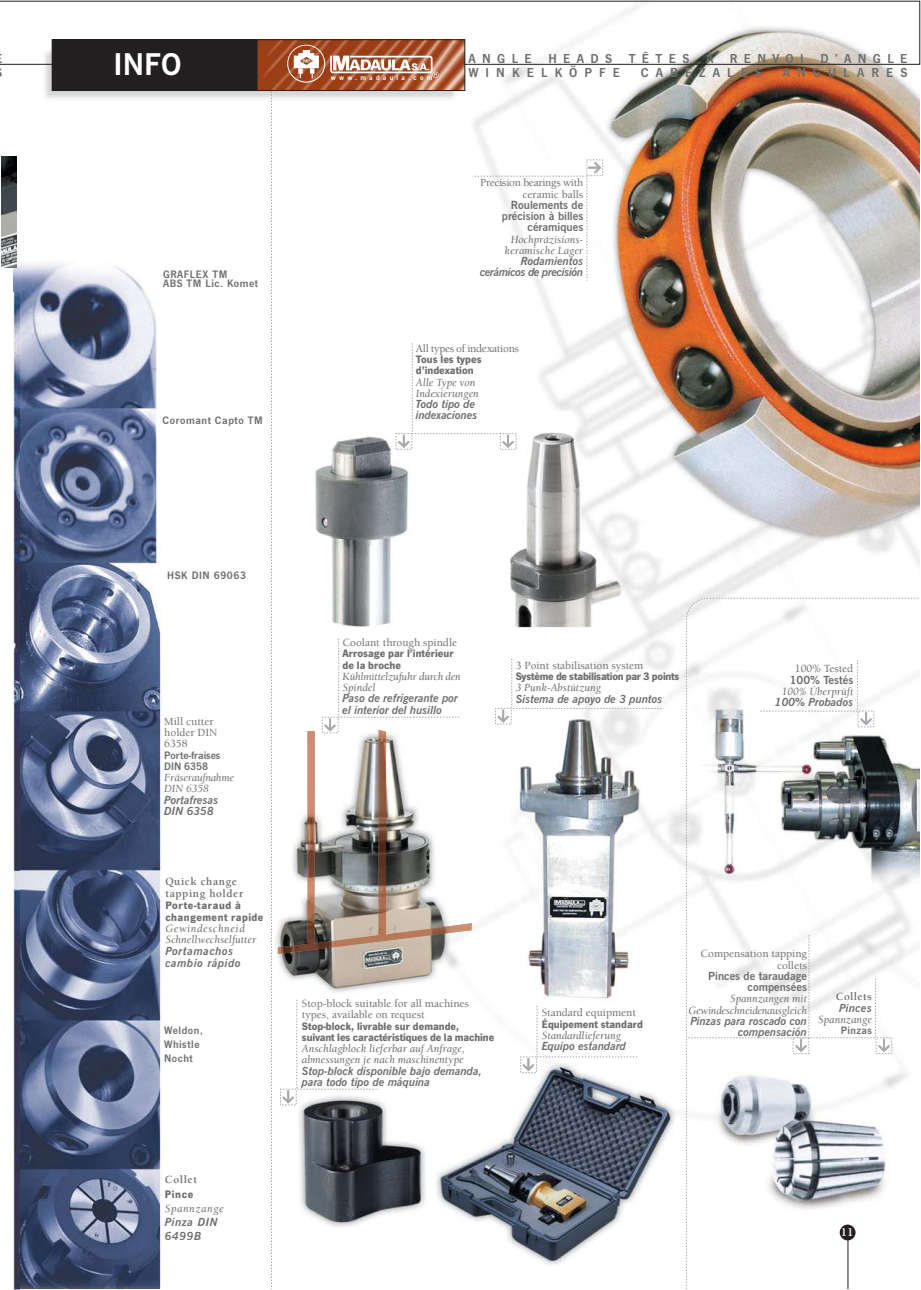
<style>
.page{position:relative;width:921px;height:1290px;background:#fff}
.page>*{position:absolute;margin:0;border:0;box-sizing:border-box;transform-origin:0 0}
.t1{font:700 30px "News Gothic BT";color:#fff}
.t2{font:600 13.5px "News Gothic T";letter-spacing:.475em;color:#6d6e70}
.t3{font:600 13.5px "News Gothic T";letter-spacing:.525em;color:#6d6e70}
.t4{font:700 12px "Berkeley";color:#fff}
.t5{font:italic 11.25px/11.2px "Berkeley";color:#6d6e70}
.t6{font:italic 700 11.25px/11.2px "News Gothic BT";color:#6d6e70}
.t7{font:500 11.25px/11.2px "Berkeley";color:#6d6e70}
.t8{font:700 11.25px/11.2px "News Gothic T";color:#6d6e70}
.t9{font:700 11.25px/11.2px "News Gothic BT";color:#6d6e70;text-align:right}
.t10{font:600 11.25px/14.2px "News Gothic T";letter-spacing:.05em;color:#6d6e70}
.t11{font:italic 11.25px/11.2px "Berkeley";letter-spacing:-.02em;color:#6d6e70;text-align:right}
.t12{font:italic 700 11.25px/14.2px "News Gothic BT";letter-spacing:.05em;color:#6d6e70}
.t13{font:500 11.25px/11.2px "Berkeley";letter-spacing:-.02em;color:#6d6e70;text-align:right}
.t14{font:700 11.25px "News Gothic T";letter-spacing:-.02em;color:#6d6e70}
.t15{font:700 11.25px/12px "Berkeley";letter-spacing:.05em;color:#6d6e70}
.t16{font:700 11.25px/12px "News Gothic T";letter-spacing:.04em;color:#6d6e70}
.t17{font:500 11.25px "Berkeley";letter-spacing:-.025em;color:#6d6e70}
.t18{font:600 11.25px/11.2px "News Gothic T";color:#6d6e70}
.t19{font:italic 700 11.25px "News Gothic BT";letter-spacing:-.03em;color:#6d6e70}
.t20{font:italic 11.25px "Berkeley";letter-spacing:.05em;color:#6d6e70}
.t21{font:700 11.25px "Berkeley";letter-spacing:.03em;color:#6d6e70}
.t22{font:700 6.75px "News Gothic BT";letter-spacing:.475em;color:#fff}
</style>
<div class="page">
<img style="left:14px;top:65px;width:901px;height:1223px">
<img style="left:31px;top:65px;width:436px;height:49px">
<img style="left:13px;top:293px;width:7px;height:996px">
<img style="left:1px;top:157px;width:15px;height:110px">
<svg style="left:0;top:1px;width:920px;height:64px"></svg>
<svg style="left:52px;top:40px;width:413px;height:51px;background:#6a4536"></svg>
<img style="left:271px;top:91px;width:649px;height:1199px">
<svg style="left:278px;top:718px;width:194px;height:236px"></svg>
<div style="left:322px;top:717px;width:16px;height:16px;border:1px dashed #a7a9ac"></div>
<svg style="left:497px;top:658px;width:166px;height:65px"></svg>
<div style="left:495px;top:708px;width:17px;height:16px;border:1px dashed #a7a9ac"></div>
<h1 class="t1" style="left:113px;top:54px;width:70px">INFO</h1>
<p class="t22" style="left:331px;top:75px;width:103px">www.madaula.com</p>
<p class="t2" style="left:468px;top:54px;width:441px">ANGLE HEADS TÊTES À RENVOI D’ANGLE</p>
<p class="t3" style="left:468px;top:67px;width:153px">WINKELKÖPFE</p>
<p class="t3" style="left:641px;top:67px;width:123px">CABEZALES</p>
<p class="t3" style="left:783px;top:67px;width:126px">ANGULARES</p>
<p class="t13" style="left:480px;top:178px;width:105px">Precision bearings with ceramic balls</p>
<p class="t9" style="left:502px;top:201px;width:83px">Roulements de précision à billes céramiques</p>
<p class="t5" style="left:505px;top:235px;width:80px;text-align:center">Hochpräzisions&shy;keramische Lager</p>
<p class="t6" style="left:521px;top:257px;width:64px">Rodamientos</p>
<p class="t10" style="left:163px;top:269px;width:66px">GRAFLEX TM</p>
<p class="t19" style="left:480px;top:268px;width:105px">cerámicos de precisión</p>
<p class="t10" style="left:163px;top:278px;width:97px">ABS TM Lic. Komet</p>
<p class="t10" style="left:163px;top:414px;width:102px">Coromant Capto TM</p>
<p class="t17" style="left:416px;top:344px;width:105px">All types of indexations</p>
<p class="t8" style="left:416px;top:355px;width:67px">Tous les types d’indexation</p>
<p class="t5" style="left:416px;top:377px;width:65px">Alle Type von<br>Indexierungen</p>
<p class="t6" style="left:416px;top:400px;width:63px">Todo tipo de indexaciones</p>
<p class="t10" style="left:167px;top:569px;width:80px">HSK DIN 69063</p>
<p class="t7" style="left:164px;top:717px;width:55px">Mill cutter holder DIN<br>6358</p>
<p class="t18" style="left:164px;top:750px;width:58px">Porte-fraises<br>DIN 6358</p>
<p class="t11" style="left:164px;top:773px;width:71px;text-align:left">Fräseraufnahme<br>DIN 6358</p>
<p class="t6" style="left:164px;top:795px;width:55px">Portafresas<br>DIN 6358</p>
<p class="t15" style="left:165px;top:876px;width:80px">Quick change tapping holder</p>
<p class="t16" style="left:165px;top:900px;width:100px">Porte-taraud à changement rapide</p>
<p class="t5" style="left:165px;top:924px;width:93px">Gewindeschneid<br>Schnellwechselfutter</p>
<p class="t12" style="left:165px;top:947px;width:77px;line-height:12px">Portamachos cambio rápido</p>
<p class="t10" style="left:164px;top:1024px;width:40px">Weldon,<br>Whistle<br>Nocht</p>
<p class="t15" style="left:165px;top:1175px;width:34px">Collet</p>
<p class="t8" style="left:165px;top:1189px;width:30px">Pince</p>
<p class="t20" style="left:165px;top:1204px;width:60px">Spannzange</p>
<p class="t12" style="left:165px;top:1216px;width:55px">Pinza DIN<br>6499B</p>
<p class="t7" style="left:343px;top:638px;width:116px">Coolant through spindle</p>
<p class="t8" style="left:343px;top:649px;width:113px">Arrosage par l’intérieur de la broche</p>
<p class="t5" style="left:343px;top:672px;width:120px">Kühlmittelzufuhr durch den<br>Spindel</p>
<p class="t6" style="left:343px;top:694px;width:117px">Paso de refrigerante por el interior del husillo</p>
<p class="t7" style="left:516px;top:661px;width:129px">3 Point stabilisation system</p>
<p class="t14" style="left:516px;top:672px;width:165px">Système de stabilisation par 3 points</p>
<p class="t5" style="left:516px;top:683px;width:87px">3 Punk-Abstützung</p>
<p class="t6" style="left:516px;top:694px;width:148px">Sistema de apoyo de 3 puntos</p>
<p class="t7" style="left:795px;top:664px;width:60px">100% Tested</p>
<p class="t9" style="left:790px;top:675px;width:65px">100% Testés</p>
<p class="t5" style="left:782px;top:687px;width:73px">100% Überprüft</p>
<p class="t6" style="left:775px;top:698px;width:80px">100% Probados</p>
<p class="t7" style="left:302px;top:999px;width:169px">Stop-block suitable for all machines types, available on request</p>
<p class="t8" style="left:302px;top:1021px;width:194px">Stop-block, livrable sur demande, suivant les caractéristiques de la machine</p>
<p class="t5" style="left:302px;top:1044px;width:164px">Anschlagblock lieferbar auf Anfrage, abmessungen je nach maschinentype</p>
<p class="t6" style="left:302px;top:1066px;width:182px">Stop-block disponible bajo demanda, para todo tipo de máquina</p>
<p class="t7" style="left:542px;top:1008px;width:96px">Standard equipment</p>
<p class="t8" style="left:542px;top:1019px;width:103px">Équipement standard</p>
<p class="t5" style="left:542px;top:1031px;width:81px">Standardlieferung</p>
<p class="t6" style="left:542px;top:1042px;width:86px">Equipo estandard</p>
<p class="t7" style="left:701px;top:949px;width:108px;text-align:right">Compensation tapping collets</p>
<p class="t9" style="left:708px;top:971px;width:101px">Pinces de taraudage compensées</p>
<p class="t11" style="left:689px;top:994px;width:120px">Spannzangen mit<br>Gewindeschneidenausgleich</p>
<p class="t6" style="left:690px;top:1016px;width:118px;text-align:right">Pinzas para roscado con compensación</p>
<p class="t21" style="left:836px;top:992px;width:38px">Collets</p>
<p class="t6" style="left:839px;top:1003px;width:34px">Pinces</p>
<p class="t5" style="left:818px;top:1015px;width:55px">Spannzange</p>
<p class="t10" style="left:841px;top:1024px;width:33px">Pinzas</p>
<p class="t4" style="left:841px;top:1228px;width:14px">11</p>
</div>
